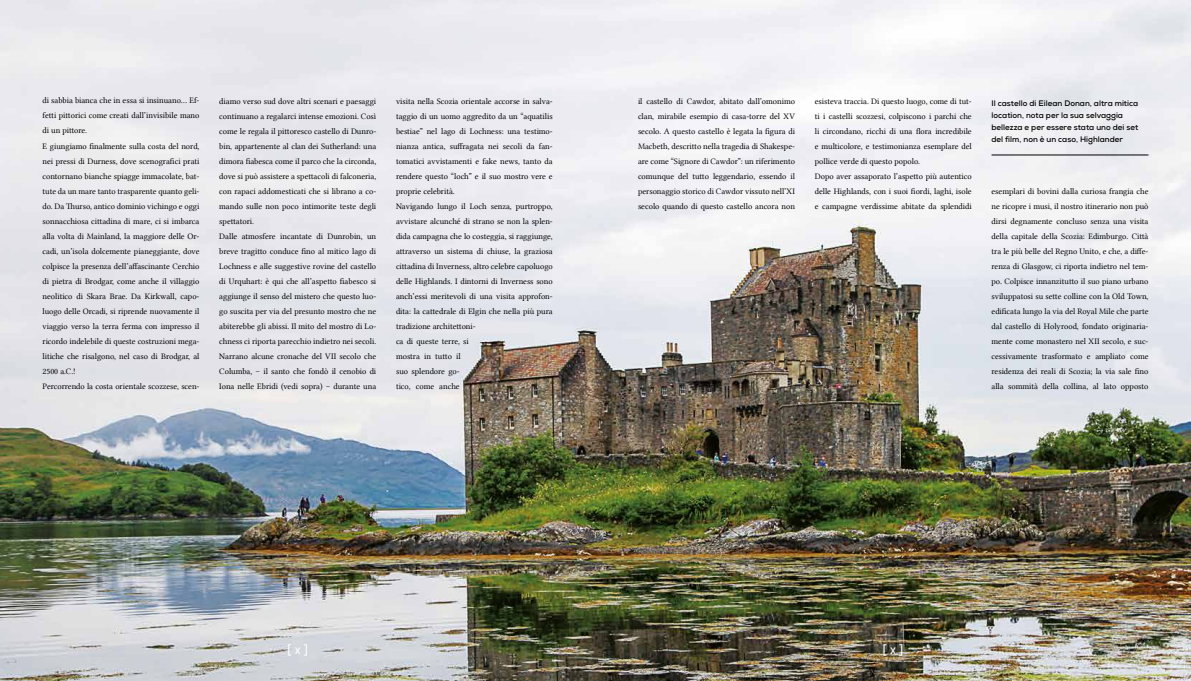
<style>
.page{position:relative;width:1191px;height:681px;background:#fff}
.page>*{position:absolute;margin:0;border:0;box-sizing:border-box;transform-origin:0 0}
.t1{font:13px "Panefresco 500 wt";color:#fff}
.t2{font:8.5px/15px "Lin Libertine";letter-spacing:-.005em;color:#000}
.t3{font:700 8px/12px "Nexa";color:#000}
</style>
<div class="page">
<img style="left:0;top:0;width:1191px;height:680px">
<hr style="left:991px;top:154px;width:157px;height:1px;background:#000">
<p class="t2" style="left:43px;top:93px;width:158px">di sabbia bianca che in essa si insinuano… Ef&shy;fetti pittorici come creati dall’invisibile mano di un pittore.<br>E giungiamo finalmente sulla costa del nord, nei pressi di Durness, dove scenografici prati contornano bianche spiagge immacolate, bat&shy;tute da un mare tanto trasparente quanto geli&shy;do. Da Thurso, antico dominio vichingo e oggi sonnacchiosa cittadina di mare, ci si imbarca alla volta di Mainland, la maggiore delle Or&shy;cadi, un’isola dolcemente pianeggiante, dove colpisce la presenza dell’affascinante Cerchio di pietra di Brodgar, come anche il villaggio neolitico di Skara Brae. Da Kirkwall, capo&shy;luogo delle Orcadi, si riprende nuovamente il viaggio verso la terra ferma con impresso il ricordo indelebile di queste costruzioni mega&shy;litiche che risalgono, nel caso di Brodgar, al 2500 a.C.!<br>Percorrendo la costa orientale scozzese, scen-</p>
<p class="t2" style="left:219px;top:93px;width:158px">diamo verso sud dove altri scenari e paesaggi continuano a regalarci intense emozioni. Così come le regala il pittoresco castello di Dunro&shy;bin, appartenente al clan dei Sutherland: una dimora fiabesca come il parco che la circonda, dove si può assistere a spettacoli di falconeria, con rapaci addomesticati che si librano a co&shy;mando sulle non poco intimorite teste degli spettatori.<br>Dalle atmosfere incantate di Dunrobin, un breve tragitto conduce fino al mitico lago di Lochness e alle suggestive rovine del castello di Urquhart: è qui che all’aspetto fiabesco si aggiunge il senso del mistero che questo luo&shy;go suscita per via del presunto mostro che ne abiterebbe gli abissi. Il mito del mostro di Lo&shy;chness ci riporta parecchio indietro nei secoli.<br>Narrano alcune cronache del VII secolo che Columba, – il santo che fondò il cenobio di Iona nelle Ebridi (vedi sopra) – durante una</p>
<p class="t2" style="left:396px;top:93px;width:158px">visita nella Scozia orientale accorse in salva&shy;taggio di un uomo aggredito da un “aquatilis bestiae” nel lago di Lochness: una testimo&shy;nianza antica, suffragata nei secoli da fan&shy;tomatici avvistamenti e fake news, tanto da rendere questo “loch” e il suo mostro vere e proprie celebrità.<br>Navigando lungo il Loch senza, purtroppo, avvistare alcunché di strano se non la splen&shy;dida campagna che lo costeggia, si raggiunge, attraverso un sistema di chiuse, la graziosa cittadina di Inverness, altro celebre capoluogo delle Highlands. I dintorni di Inverness sono anch’essi meritevoli di una visita approfon&shy;dita: la cattedrale di Elgin che nella più pura tradizione architettoni-<br>ca di queste terre, si<br>mostra in tutto il<br>suo splendore go-<br>tico, come anche</p>
<p class="t2" style="left:638px;top:93px;width:158px;text-align:justify">il castello di Cawdor, abitato dall’omonimo clan, mirabile esempio di casa-torre del XV secolo. A questo castello è legata la figura di Macbeth, descritto nella tragedia di Shakespe&shy;are come “Signore di Cawdor”: un riferimento comunque del tutto leggendario, essendo il personaggio storico di Cawdor vissuto nell’XI secolo quando di questo castello ancora non</p>
<p class="t2" style="left:814px;top:93px;width:158px">esisteva traccia. Di questo luogo, come di tut&shy;ti i castelli scozzesi, colpiscono i parchi che li circondano, ricchi di una flora incredibile e multicolore, e testimonianza esemplare del pollice verde di questo popolo.<br>Dopo aver assaporato l’aspetto più autentico delle Highlands, con i suoi fiordi, laghi, isole e campagne verdissime abitate da splendidi</p>
<p class="t3" style="left:991px;top:97px;width:148px">Il castello di Eilean Donan, altra mitica location, nota per la sua selvaggia bellezza e per essere stata uno dei set del film, non è un caso, Highlander</p>
<p class="t2" style="left:991px;top:183px;width:158px;text-align:justify">esemplari di bovini dalla curiosa frangia che ne ricopre i musi, il nostro itinerario non può dirsi degnamente concluso senza una visita della capitale della Scozia: Edimburgo. Città tra le più belle del Regno Unito, e che, a diffe&shy;renza di Glasgow, ci riporta indietro nel tem&shy;po. Colpisce innanzitutto il suo piano urbano sviluppatosi su sette colline con la Old Town, edificata lungo la via del Royal Mile che parte dal castello di Holyrood, fondato originaria&shy;mente come monastero nel XII secolo, e suc&shy;cessivamente trasformato e ampliato come residenza dei reali di Scozia; la via sale fino alla sommità della collina, al lato opposto</p>
<h1 class="t1" style="left:288px;top:639px;width:21px">[ x ]</h1>
<h1 class="t1" style="left:883px;top:639px;width:21px">[ x ]</h1>
</div>
